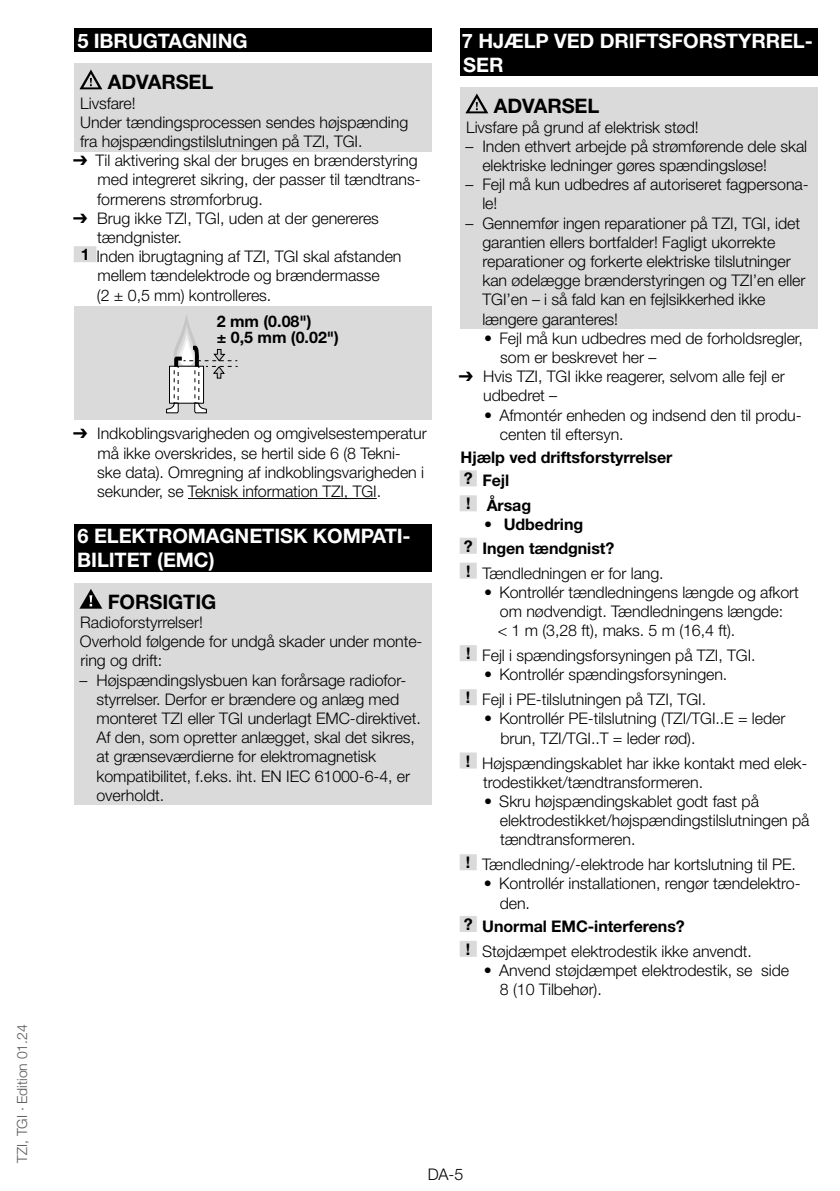
<style>
.page{position:relative;width:840px;height:1191px;background:#fff}
.page>*{position:absolute;margin:0;border:0;box-sizing:border-box;transform-origin:0 0}
.t1{font:700 20px "Helvetica Neue LT Pro";letter-spacing:-.005em;color:#fff}
.t2{font:700 20px "Helvetica Neue LT Pro";letter-spacing:-.005em;color:#000}
.t3{font:300 16px/19.2px "Helvetica Neue LT Pro";letter-spacing:-.005em;color:#000}
.t4{font:700 16px/23.2px "Helvetica Neue LT Pro";letter-spacing:-.005em;color:#000}
.t5{font:300 14px "Helvetica Neue LT Pro";letter-spacing:-.005em;color:#575756}
.s1{font-family:"Arial Unicode MS";font-weight:400}
.s2{font-weight:700}
.s3{font-weight:300}
</style>
<div class="page">
<div style="left:74px;top:28px;width:357px;height:24px;background:#000"></div>
<div style="left:74px;top:64px;width:357px;height:31px;background:#dadada"></div>
<div style="left:74px;top:91px;width:357px;height:22px;background:#dadada"></div>
<div style="left:74px;top:111px;width:357px;height:40px;background:#dadada"></div>
<div style="left:74px;top:246px;width:22px;height:16px;background:#dadada"></div>
<hr style="left:188px;top:498px;width:188px;height:1px;background:#000">
<div style="left:74px;top:523px;width:357px;height:48px;background:#000"></div>
<div style="left:74px;top:583px;width:357px;height:31px;background:#dadada"></div>
<div style="left:74px;top:611px;width:357px;height:21px;background:#dadada"></div>
<div style="left:74px;top:630px;width:357px;height:41px;background:#dadada"></div>
<div style="left:74px;top:668px;width:357px;height:137px;background:#dadada"></div>
<svg style="left:79px;top:69px;width:23px;height:20px"></svg>
<div style="left:74px;top:307px;width:357px;height:113px;background:#dadada"></div>
<svg style="left:166px;top:315px;width:71px;height:99px"></svg>
<svg style="left:80px;top:589px;width:22px;height:19px"></svg>
<div style="left:459px;top:28px;width:357px;height:48px;background:#000"></div>
<div style="left:459px;top:88px;width:357px;height:31px;background:#dadada"></div>
<div style="left:459px;top:115px;width:357px;height:22px;background:#dadada"></div>
<div style="left:459px;top:135px;width:357px;height:40px;background:#dadada"></div>
<div style="left:459px;top:173px;width:357px;height:41px;background:#dadada"></div>
<div style="left:459px;top:211px;width:357px;height:118px;background:#dadada"></div>
<div style="left:459px;top:470px;width:17px;height:16px;background:#dadada"></div>
<div style="left:459px;top:495px;width:17px;height:16px;background:#dadada"></div>
<div style="left:459px;top:538px;width:17px;height:16px;background:#dadada"></div>
<div style="left:459px;top:562px;width:17px;height:16px;background:#dadada"></div>
<div style="left:459px;top:645px;width:17px;height:16px;background:#dadada"></div>
<div style="left:459px;top:689px;width:17px;height:16px;background:#dadada"></div>
<div style="left:459px;top:752px;width:17px;height:16px;background:#dadada"></div>
<div style="left:459px;top:854px;width:17px;height:16px;background:#dadada"></div>
<div style="left:459px;top:916px;width:17px;height:16px;background:#dadada"></div>
<div style="left:459px;top:940px;width:17px;height:16px;background:#dadada"></div>
<svg style="left:465px;top:93px;width:23px;height:20px"></svg>
<p class="t5" style="left:13px;top:1162px;width:139px;rotate:-90deg">TZI, TGI · Edition 01.24</p>
<p class="t1" style="left:77px;top:28px;width:155px">5 IBRUGTAGN ING</p>
<p class="t2" style="left:108px;top:70px;width:68px">ADVARSEL</p>
<p class="t3" style="left:80px;top:93px;width:329px">Livsfare!<br>Under tændingsprocessen sendes højspænding fra højspændingstilslutningen på TZI, TGI.</p>
<p class="t3" style="left:97px;top:150px;width:325px;text-indent:-24px"><span class="s1">➔</span> Til aktivering skal der bruges en brænderstyring med integreret sikring, der passer til tændtrans&shy;formerens strømforbrug.</p>
<p class="t3" style="left:73px;top:208px;width:307px"><span class="s1">➔</span> Brug ikke TZI, TGI, uden at der genereres</p>
<p class="t3" style="left:97px;top:227px;width:86px">tændgnister.</p>
<p class="t3" style="left:81px;top:246px;width:322px"><span class="s2">1</span> Inden ibrugtagning af TZI, TGI skal afstanden</p>
<p class="t3" style="left:97px;top:266px;width:283px">mellem tændelektrode og brændermasse</p>
<p class="t3" style="left:97px;top:285px;width:176px">(2 ± 0,5 mm) kontrolleres.</p>
<p class="t4" style="left:216px;top:313px;width:124px;line-height:16px">2 mm (0.08")<br>± 0,5 mm (0.02")</p>
<p class="t3" style="left:97px;top:424px;width:331px;text-indent:-24px"><span class="s1">➔</span> Indkoblingsvarigheden og omgivelsestemperatur må ikke overskrides, se hertil side 6 (8 Tekni&shy;ske data). Omregning af indkoblingsvarigheden i sekunder, se Teknisk information TZI, TGI.</p>
<p class="t1" style="left:77px;top:523px;width:30px">6 ELE</p>
<p class="t1" style="left:131px;top:523px;width:30px">KTRO</p>
<p class="t1" style="left:188px;top:523px;width:47px">MAGNET</p>
<p class="t1" style="left:274px;top:523px;width:138px">ISK KOMPATI-</p>
<p class="t1" style="left:77px;top:547px;width:51px">BILITET</p>
<p class="t1" style="left:157px;top:547px;width:59px">(EMC)</p>
<p class="t2" style="left:102px;top:589px;width:13px">FORS</p>
<p class="t2" style="left:162px;top:589px;width:54px">IGTIG</p>
<p class="t3" style="left:80px;top:612px;width:344px">Radioforstyrrelser!<br>Overhold følgende for undgå skader under monte&shy;ring og drift:</p>
<p class="t3" style="left:96px;top:670px;width:326px;text-indent:-17px">– Højspændingslysbuen kan forårsage radiofor&shy;styrrelser. Derfor er brændere og anlæg med monteret TZI eller TGI underlagt EMC-direktivet.<br>Af den, som opretter anlægget, skal det sikres, at grænseværdierne for elektromagnetisk kompatibilitet, f.eks. iht. EN IEC 61000-6-4, er overholdt.</p>
<p class="t1" style="left:461px;top:28px;width:187px">7 HJÆLP VED DRIFTSFORST</p>
<p class="t1" style="left:737px;top:28px;width:28px">YRREL</p>
<p class="t1" style="left:804px;top:28px;width:10px">-</p>
<p class="t1" style="left:463px;top:52px;width:14px">SER</p>
<p class="t2" style="left:493px;top:94px;width:68px">ADVARSEL</p>
<p class="t3" style="left:466px;top:117px;width:234px">Livsfare på grund af elektrisk stød!</p>
<p class="t3" style="left:482px;top:136px;width:326px;text-indent:-17px">– Inden ethvert arbejde på strømførende dele skal elektriske ledninger gøres spændingsløse!</p>
<p class="t3" style="left:482px;top:174px;width:327px;text-indent:-17px">– Fejl må kun udbedres af autoriseret fagpersona&shy;le!</p>
<p class="t3" style="left:482px;top:213px;width:324px;text-indent:-17px">– Gennemfør ingen reparationer på TZI, TGI, idet garantien ellers bortfalder! Fagligt ukorrekte reparationer og forkerte elektriske tilslutninger kan ødelægge brænderstyringen og TZI’en eller TGI’en – i så fald kan en fejlsikkerhed ikke længere garanteres!</p>
<p class="t3" style="left:500px;top:328px;width:304px;text-indent:-16px">• Fejl må kun udbedres med de forholdsregler, som er beskrevet her –</p>
<p class="t3" style="left:483px;top:366px;width:303px;text-indent:-24px"><span class="s1">➔</span> Hvis TZI, TGI ikke reagerer, selvom alle fejl er udbedret –</p>
<p class="t3" style="left:499px;top:405px;width:303px;text-indent:-16px">• Afmontér enheden og indsend den til produ&shy;centen til eftersyn.</p>
<p class="t4" style="left:460px;top:445px;width:213px">Hjælp ved driftsforstyrrelser ? Fejl</p>
<p class="t4" style="left:466px;top:493px;width:67px">! Årsag</p>
<p class="t4" style="left:463px;top:513px;width:152px;text-indent:20px"><span class="s3">•</span> Udbedring<br>? Ingen tændgnist?</p>
<p class="t3" style="left:466px;top:563px;width:199px"><span class="s2">!</span> Tændledningen er for lang.</p>
<p class="t3" style="left:497px;top:582px;width:302px;text-indent:-14px">• Kontrollér tændledningens længde og afkort om nødvendigt. Tændledningens længde:<br>&lt; 1 m (3,28 ft), maks. 5 m (16,4 ft).</p>
<p class="t3" style="left:465px;top:645px;width:291px"><span class="s2">!</span> Fejl i spændingsforsyningen på TZI, TGI.</p>
<p class="t3" style="left:465px;top:662px;width:263px;line-height:24.8px;text-indent:18px">• Kontrollér spændingsforsyningen. <span class="s2">!</span> Fejl i PE-tilslutningen på TZI, TGI.</p>
<p class="t3" style="left:500px;top:709px;width:286px;text-indent:-16px">• Kontrollér PE-tilslutning (TZI/TGI..E = leder brun, TZI/TGI..T = leder rød).</p>
<p class="t3" style="left:482px;top:753px;width:326px;text-indent:-17px"><span class="s2">!</span> Højspændingskablet har ikke kontakt med elek&shy;trodestikket/tændtransformeren.</p>
<p class="t3" style="left:499px;top:791px;width:311px;text-indent:-16px">• Skru højspændingskablet godt fast på elektrodestikket/højspændingstilslutningen på tændtransformeren.</p>
<p class="t3" style="left:465px;top:854px;width:331px"><span class="s2">!</span> Tændledning/-elektrode har kortslutning til PE.</p>
<p class="t3" style="left:499px;top:873px;width:302px;text-indent:-16px">• Kontrollér installationen, rengør tændelektro&shy;den.</p>
<p class="t3" style="left:463px;top:913px;width:289px;line-height:24.8px"><span class="s2">? Unormal EMC-interferens?<br>!</span> Støjdæmpet elektrodestik ikke anvendt.</p>
<p class="t3" style="left:499px;top:960px;width:290px;text-indent:-16px">• Anvend støjdæmpet elektrodestik, se side<br>8 (10 Tilbehør).</p>
<p class="t3" style="left:427px;top:1164px;width:37px">DA-5</p>
</div>
